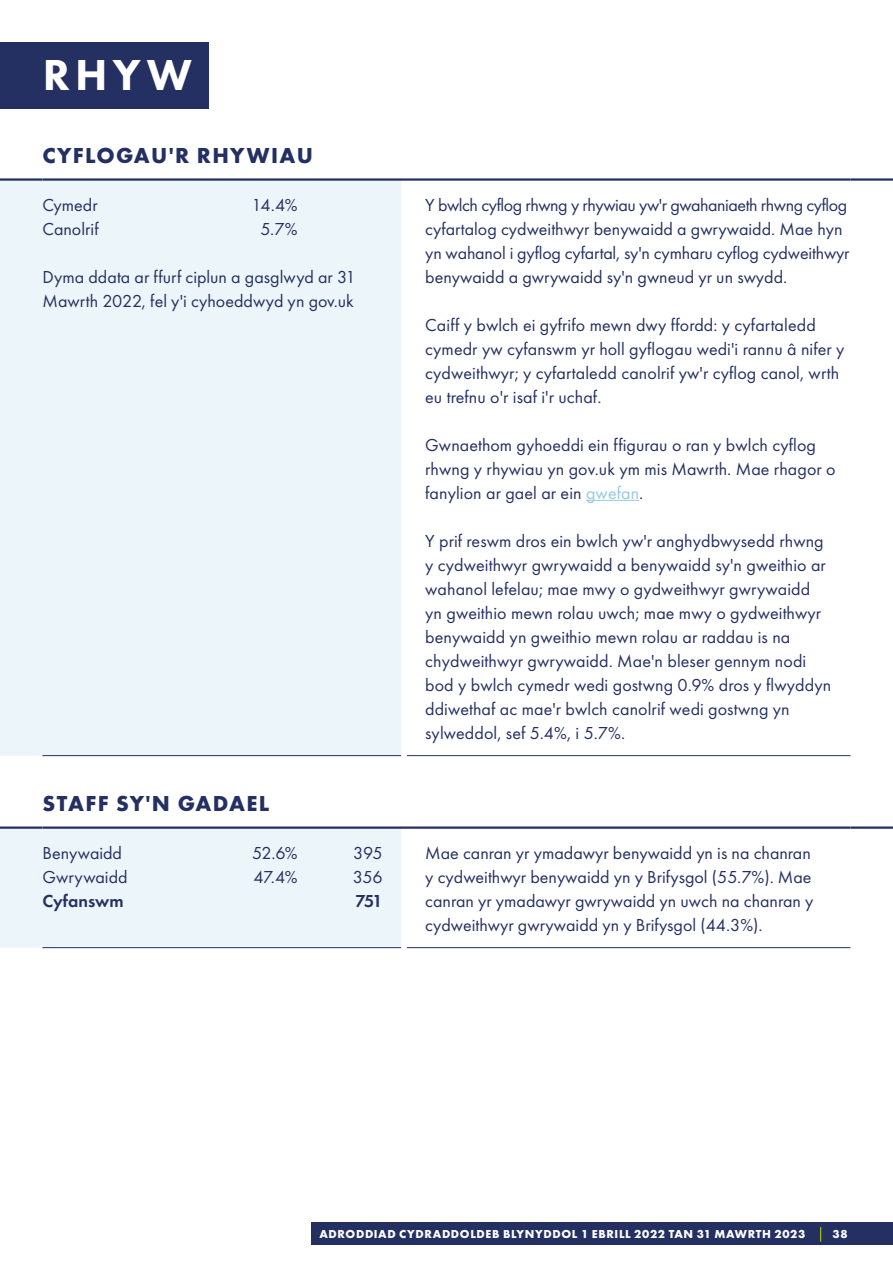
<style>
.page{position:relative;width:893px;height:1263px;background:#fff}
.page>*{position:absolute;margin:0;border:0;box-sizing:border-box;transform-origin:0 0}
.Heading{font:800 45px "Futura PT";color:#fff}
.Sub_Heading{font:700 22.5px "Futura PT";letter-spacing:.06em;color:#243061}
.Body_Table{font:18px/24px "Futura PT";letter-spacing:.005em;color:#243061}
.Body_Figures{font:18px/24px "Futura PT";color:#243061}
.Body_Demi{font:600 18px "Futura PT";color:#243061}
.t1{font:700 12px "Futura PT";letter-spacing:.055em;color:#fff}
.s1{color:#94cae0}
</style>
<div class="page">
<svg style="left:0;top:181px;width:401px;height:767px;background:#edf5fa"></svg>
<hr style="left:43px;top:947px;width:358px;height:1px;background:#243061">
<hr style="left:407px;top:947px;width:443px;height:1px;background:#243061">
<hr style="left:43px;top:755px;width:358px;height:1px;background:#243061">
<hr style="left:407px;top:755px;width:443px;height:1px;background:#243061">
<hr style="left:0;top:826px;width:43px;height:3px;background:#243061">
<hr style="left:43px;top:826px;width:361px;height:3px;background:#243061">
<hr style="left:404px;top:826px;width:446px;height:3px;background:#243061">
<hr style="left:850px;top:826px;width:43px;height:3px;background:#243061">
<hr style="left:0;top:178px;width:43px;height:3px;background:#243061">
<hr style="left:43px;top:178px;width:361px;height:3px;background:#243061">
<hr style="left:404px;top:178px;width:446px;height:3px;background:#243061">
<hr style="left:850px;top:178px;width:43px;height:3px;background:#243061">
<hr style="left:586px;top:500px;width:53px;height:1px;background:#94cae0">
<div style="left:0;top:43px;width:209px;height:66px;background:#243061"></div>
<div style="left:311px;top:1222px;width:582px;height:23px;background:#243061"></div>
<svg style="left:820px;top:1227px;width:1px;height:15px"></svg>
<h1 class="Heading" style="left:43px;top:46px;width:151px">RHYW</h1>
<h2 class="Sub_Heading" style="left:43px;top:140px;width:272px">CYFLOGAU'R RHYWIAU</h2>
<p class="Body_Figures" style="left:43px;top:192px;width:57px">Cymedr</p>
<p class="Body_Figures" style="left:252px;top:192px;width:48px">14.4%</p>
<p class="Body_Figures" style="left:43px;top:216px;width:58px">Canolrif</p>
<p class="Body_Figures" style="left:260px;top:216px;width:39px">5.7%</p>
<p class="Body_Figures" style="left:43px;top:264px;width:315px">Dyma ddata ar ffurf ciplun a gasglwyd ar 31<br>Mawrth 2022, fel y'i cyhoeddwyd yn gov.uk</p>
<h2 class="Sub_Heading" style="left:43px;top:788px;width:228px">STAFF SY'N GADAEL</h2>
<p class="Body_Figures" style="left:43px;top:840px;width:81px">Benywaidd</p>
<p class="Body_Figures" style="left:252px;top:840px;width:47px">52.6%</p>
<p class="Body_Figures" style="left:353px;top:840px;width:31px">395</p>
<p class="Body_Figures" style="left:43px;top:864px;width:87px">Gwrywaidd</p>
<p class="Body_Figures" style="left:254px;top:864px;width:46px">47.4%</p>
<p class="Body_Figures" style="left:353px;top:864px;width:31px">356</p>
<p class="Body_Demi" style="left:43px;top:889px;width:83px">Cyfanswm</p>
<p class="Body_Demi" style="left:355px;top:889px;width:29px">751</p>
<p class="Body_Table" style="left:425px;top:192px;width:426px">Y bwlch cyflog rhwng y rhywiau yw'r gwahaniaeth rhwng cyflog cyfartalog cydweithwyr benywaidd a gwrywaidd. Mae hyn yn wahanol i gyflog cyfartal, sy'n cymharu cyflog cydweithwyr benywaidd a gwrywaidd sy'n gwneud yr un swydd.</p>
<p class="Body_Table" style="left:425px;top:312px;width:421px">Caiff y bwlch ei gyfrifo mewn dwy ffordd: y cyfartaledd cymedr yw cyfanswm yr holl gyflogau wedi'i rannu â nifer y cydweithwyr; y cyfartaledd canolrif yw'r cyflog canol, wrth eu trefnu o'r isaf i'r uchaf.</p>
<p class="Body_Table" style="left:425px;top:432px;width:412px">Gwnaethom gyhoeddi ein ffigurau o ran y bwlch cyflog rhwng y rhywiau yn gov.uk ym mis Mawrth. Mae rhagor o fanylion ar gael ar ein <span class="s1">gwefan</span>.</p>
<p class="Body_Table" style="left:425px;top:528px;width:407px">Y prif reswm dros ein bwlch yw'r anghydbwysedd rhwng y cydweithwyr gwrywaidd a benywaidd sy'n gweithio ar wahanol lefelau; mae mwy o gydweithwyr gwrywaidd yn gweithio mewn rolau uwch; mae mwy o gydweithwyr benywaidd yn gweithio mewn rolau ar raddau is na chydweithwyr gwrywaidd. Mae'n bleser gennym nodi bod y bwlch cymedr wedi gostwng 0.9% dros y flwyddyn ddiwethaf ac mae'r bwlch canolrif wedi gostwng yn sylweddol, sef 5.4%, i 5.7%.</p>
<p class="Body_Table" style="left:425px;top:840px;width:390px">Mae canran yr ymadawyr benywaidd yn is na chanran y cydweithwyr benywaidd yn y Brifysgol (55.7%). Mae canran yr ymadawyr gwrywaidd yn uwch na chanran y cydweithwyr gwrywaidd yn y Brifysgol (44.3%).</p>
<p class="t1" style="left:320px;top:1226px;width:487px">ADRODDIAD CYDRADDOLDEB BLYNYDDOL 1 EBRILL 2022 TAN 31 MAWRTH 2023</p>
<p class="t1" style="left:833px;top:1226px;width:17px">38</p>
</div>
